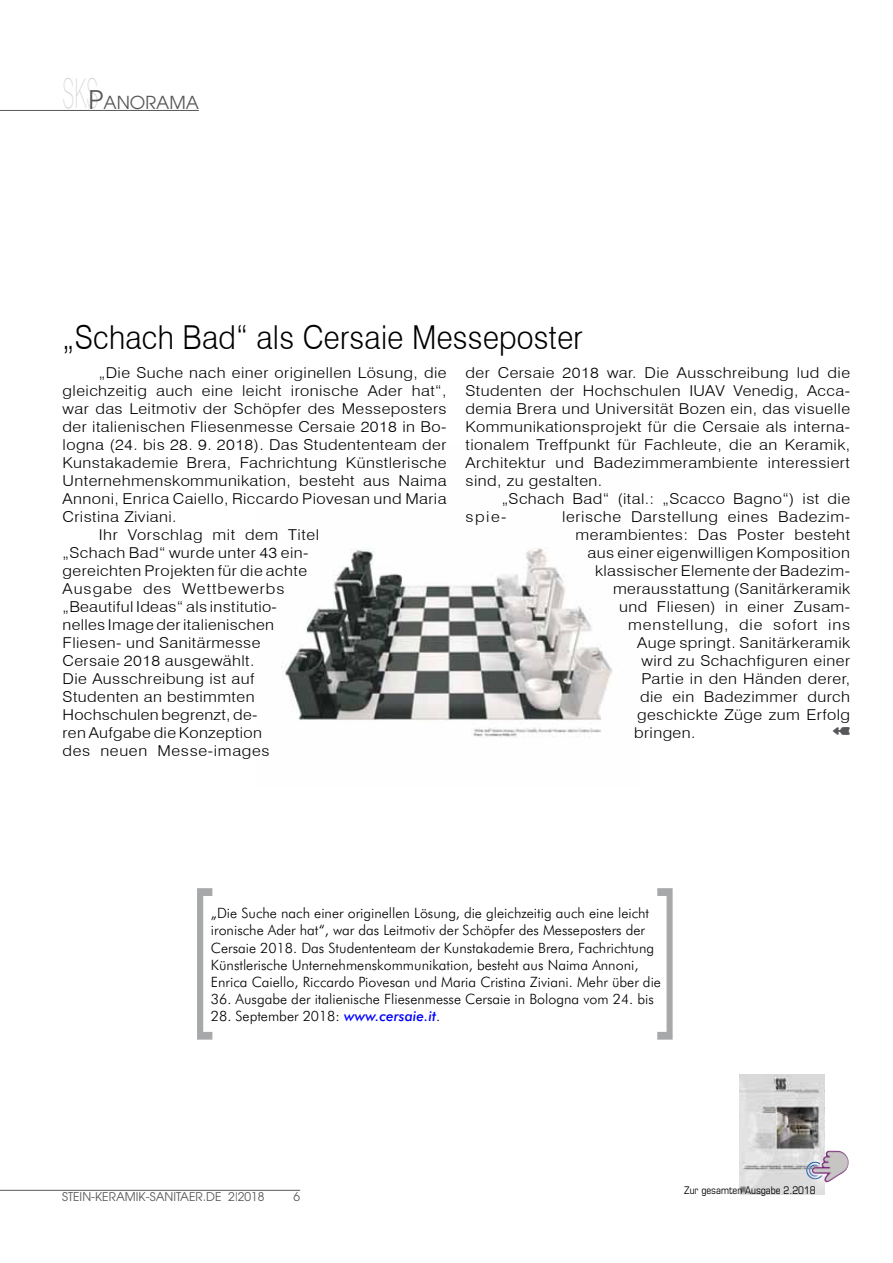
<style>
.page{position:relative;width:893px;height:1263px;background:#fff}
.page>*{position:absolute;margin:0;border:0;box-sizing:border-box;transform-origin:0 0}
.t1{font:300 162.45px "Futura BT";color:#a7a8aa;scale:.66 1}
.t2{font:300 33px "Swiss 721 BT";letter-spacing:.01em;color:#000;scale:.91 1}
.t3{font:17.85px "Avant Garde";color:#58585a}
.t4{font:300 15px/18px "Swiss 721 BT";letter-spacing:.025em;color:#000;text-align:justify;scale:1.1 1}
.t5{font:300 15px "Swiss 721 BT";letter-spacing:.05em;color:#000;scale:1.1 1}
.t6{font:300 15px "Swiss 721 BT";letter-spacing:.06em;color:#000;scale:1.1 1}
.t7{font:300 14.25px/17.1px "Futura BT";color:#000}
.t8{font:12px "Avant Garde";color:#58585a}
.t9{font:condensed 10.5px "Eurostile";color:#000}
.s1{font-family:"Swiss 721 BT";font-weight:100;font-size:41.25px;color:#d5d6d7}
.s2{font-size:25.5px}
.s3{font-weight:500;font-style:italic;color:#00f}
</style>
<div class="page">
<hr style="left:0;top:110px;width:199px;height:1px;background:#58585a">
<hr style="left:0;top:1190px;width:300px;height:1px;background:#58585a">
<img style="left:285px;top:548px;width:328px;height:190px">
<img style="left:739px;top:1074px;width:86px;height:121px">
<img style="left:812px;top:1151px;width:22px;height:31px">
<p class="t3" style="left:63px;top:91px;width:138px"><span class="s1">SKS</span><span class="s2">P</span>ANORAMA</p>
<h2 class="t2" style="left:63px;top:317px;width:573px">„Schach Bad“ als Cersaie Messeposter</h2>
<p class="t4" style="left:99px;top:364px;width:318px">„Die Suche nach einer originellen Lösung, die</p>
<p class="t4" style="left:63px;top:382px;width:351px">gleichzeitig auch eine leicht ironische Ader hat“,</p>
<p class="t4" style="left:63px;top:400px;width:351px">war das Leitmotiv der Schöpfer des Messeposters</p>
<p class="t4" style="left:63px;top:418px;width:351px">der italienischen Fliesenmesse Cersaie 2018 in Bo-</p>
<p class="t4" style="left:63px;top:436px;width:350px">logna (24. bis 28. 9. 2018). Das Studententeam der</p>
<p class="t4" style="left:63px;top:454px;width:351px">Kunstakademie Brera, Fachrichtung Künstlerische</p>
<p class="t4" style="left:63px;top:472px;width:351px">Unternehmenskommunikation, besteht aus Naima</p>
<p class="t4" style="left:63px;top:490px;width:351px">Annoni, Enrica Caiello, Riccardo Piovesan und Maria</p>
<p class="t4" style="left:63px;top:508px;width:105px">Cristina Ziviani.</p>
<p class="t4" style="left:99px;top:526px;width:202px">Ihr Vorschlag mit dem Titel</p>
<p class="t4" style="left:63px;top:544px;width:225px">„Schach Bad“ wurde unter 43 ein-</p>
<p class="t4" style="left:63px;top:562px;width:224px">gereichten Projekten für die achte</p>
<p class="t6" style="left:63px;top:580px;width:203px">Ausgabe des Wettbewerbs</p>
<p class="t4" style="left:63px;top:598px;width:196px">„Beautiful Ideas“ als institutio-</p>
<p class="t4" style="left:63px;top:616px;width:194px">nelles Image der italienischen</p>
<p class="t4" style="left:63px;top:634px;width:181px">Fliesen- und Sanitärmesse</p>
<p class="t4" style="left:63px;top:652px;width:176px">Cersaie 2018 ausgewählt.</p>
<p class="t4" style="left:63px;top:670px;width:176px">Die Ausschreibung ist auf</p>
<p class="t4" style="left:63px;top:688px;width:176px">Studenten an bestimmten</p>
<p class="t4" style="left:63px;top:706px;width:179px">Hochschulen begrenzt, de-</p>
<p class="t4" style="left:63px;top:724px;width:183px">ren Aufgabe die Konzeption</p>
<p class="t4" style="left:63px;top:742px;width:190px">des neuen Messe-images</p>
<p class="t4" style="left:465px;top:364px;width:351px">der Cersaie 2018 war. Die Ausschreibung lud die Studenten der Hochschulen IUAV Venedig, Acca&shy;demia Brera und Universität Bozen ein, das visuelle Kommunikationsprojekt für die Cersaie als interna&shy;tionalem Treffpunkt für Fachleute, die an Keramik, Architektur und Badezimmerambiente interessiert sind, zu gestalten.</p>
<p class="t4" style="left:465px;top:490px;width:351px;text-indent:36px">„Schach Bad“ (ital.: „Scacco Bagno“) ist die spie-</p>
<p class="t4" style="left:562px;top:508px;width:263px">lerische Darstellung eines Badezim-</p>
<p class="t4" style="left:576px;top:526px;width:251px">merambientes: Das Poster besteht</p>
<p class="t4" style="left:588px;top:544px;width:240px">aus einer eigenwilligen Komposition</p>
<p class="t4" style="left:595px;top:562px;width:233px">klassischer Elemente der Badezim-</p>
<p class="t4" style="left:613px;top:580px;width:217px">merausstattung (Sanitärkeramik</p>
<p class="t4" style="left:619px;top:598px;width:212px">und Fliesen) in einer Zusam-</p>
<p class="t5" style="left:628px;top:616px;width:203px">menstellung, die sofort ins</p>
<p class="t4" style="left:637px;top:634px;width:195px">Auge springt. Sanitärkeramik</p>
<p class="t4" style="left:642px;top:652px;width:191px">wird zu Schachfiguren einer</p>
<p class="t4" style="left:642px;top:670px;width:191px">Partie in den Händen derer,</p>
<p class="t4" style="left:640px;top:688px;width:192px">die ein Badezimmer durch</p>
<p class="t4" style="left:637px;top:706px;width:195px">geschickte Züge zum Erfolg</p>
<p class="t4" style="left:634px;top:724px;width:57px">bringen.</p>
<h1 class="t1" style="left:185px;top:850px;width:46px">[</h1>
<h1 class="t1" style="left:655px;top:850px;width:46px">]</h1>
<p class="t7" style="left:211px;top:905px;width:452px">„Die Suche nach einer originellen Lösung, die gleichzeitig auch eine leicht ironische Ader hat“, war das Leitmotiv der Schöpfer des Messeposters der Cersaie 2018. Das Studententeam der Kunstakademie Brera, Fachrichtung Künstlerische Unternehmenskommunikation, besteht aus Naima Annoni, Enrica Caiello, Riccardo Piovesan und Maria Cristina Ziviani. Mehr über die</p>
<p class="t7" style="left:211px;top:990px;width:444px">36. Ausgabe der italienische Fliesenmesse Cersaie in Bologna vom 24. bis</p>
<p class="t7" style="left:211px;top:1007px;width:231px">28. September 2018: <span class="s3">www.cersaie.it</span>.</p>
<p class="t8" style="left:62px;top:1190px;width:204px">STEIN-KERAMIK-SANITAER.DE 2I 2018</p>
<p class="t8" style="left:294px;top:1190px;width:8px">6</p>
<p class="t9" style="left:684px;top:1184px;width:133px">Zur gesamten Ausgabe 2.2018</p>
</div>
